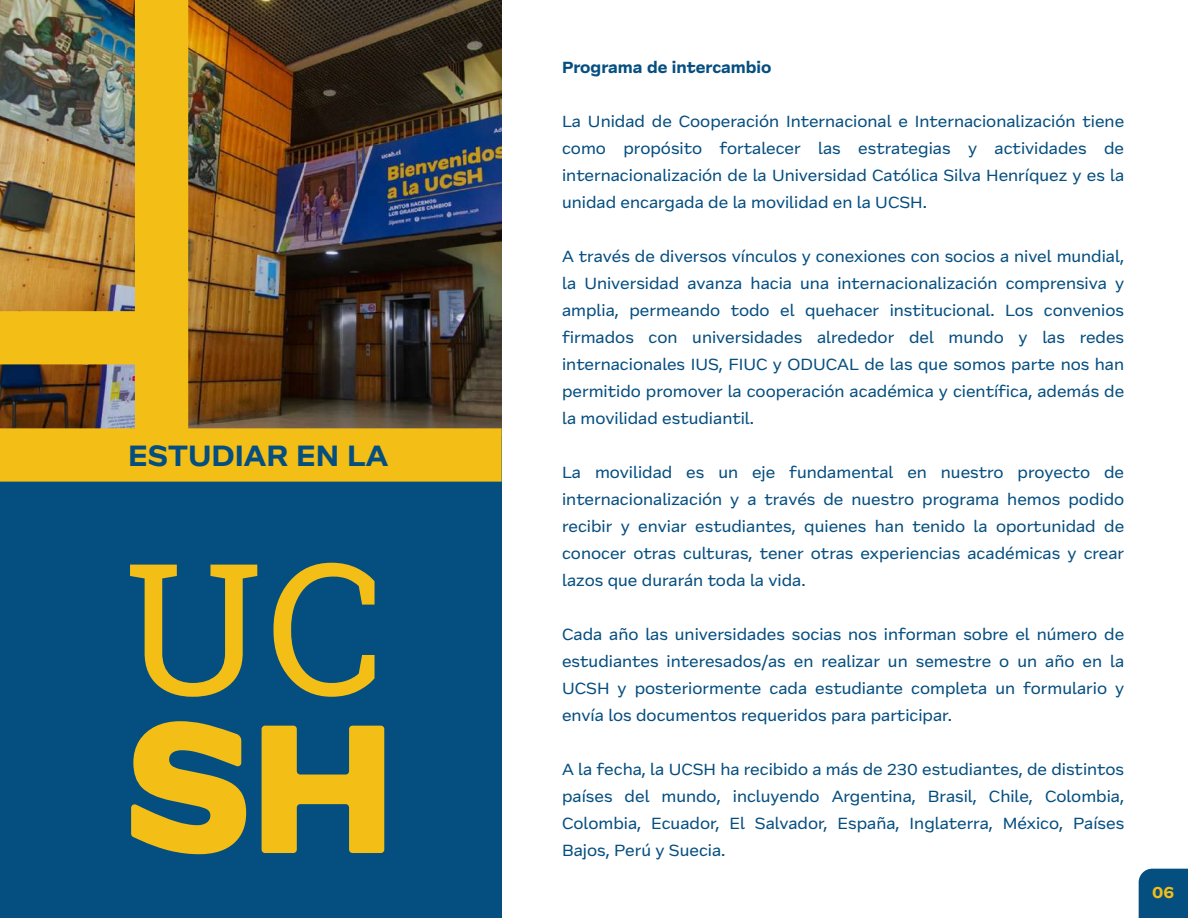
<style>
.page{position:relative;width:1188px;height:918px;background:#fff}
.page>*{position:absolute;margin:0;border:0;box-sizing:border-box;transform-origin:0 0}
.t1{font:700 30px "Frequenz";color:#054e80}
.t2{font:16.5px/27px "Frequenz";color:#054e80;text-align:justify}
.t3{font:700 16.5px "Frequenz";color:#054e80}
.t4{font:700 16.5px "Frequenz";color:#f3be16}
</style>
<div class="page">
<div style="left:0;top:0;width:502px;height:918px;background:#054e80"></div>
<img style="left:0;top:0;width:502px;height:482px">
<svg style="left:131px;top:721px;width:115px;height:133px"></svg>
<svg style="left:262px;top:726px;width:122px;height:127px"></svg>
<svg style="left:130px;top:565px;width:127px;height:132px"></svg>
<svg style="left:274px;top:563px;width:101px;height:134px"></svg>
<div style="left:1139px;top:869px;width:49px;height:49px;background:#054e80"></div>
<h1 class="t1" style="left:128px;top:433px;width:261px">ESTUDIAR EN LA</h1>
<p class="t3" style="left:562px;top:55px;width:211px">Programa de intercambio</p>
<p class="t2" style="left:562px;top:108px;width:564px">La Unidad de Cooperación Internacional e Internacionalización tiene como propósito fortalecer las estrategias y actividades de internacionalización de la Universidad Católica Silva Henríquez y es la unidad encargada de la movilidad en la UCSH.</p>
<p class="t2" style="left:562px;top:243px;width:564px">A través de diversos vínculos y conexiones con socios a nivel mundial, la Universidad avanza hacia una internacionalización comprensiva y amplia, permeando todo el quehacer institucional. Los convenios firmados con universidades alrededor del mundo y las redes internacionales IUS, FIUC y ODUCAL de las que somos parte nos han permitido promover la cooperación académica y científica, además de la movilidad estudiantil.</p>
<p class="t2" style="left:562px;top:459px;width:564px">La movilidad es un eje fundamental en nuestro proyecto de internacionalización y a través de nuestro programa hemos podido recibir y enviar estudiantes, quienes han tenido la oportunidad de conocer otras culturas, tener otras experiencias académicas y crear lazos que durarán toda la vida.</p>
<p class="t2" style="left:562px;top:620px;width:564px">Cada año las universidades socias nos informan sobre el número de estudiantes interesados/as en realizar un semestre o un año en la UCSH y posteriormente cada estudiante completa un formulario y envía los documentos requeridos para participar.</p>
<p class="t2" style="left:562px;top:755px;width:564px">A la fecha, la UCSH ha recibido a más de 230 estudiantes, de distintos países del mundo, incluyendo Argentina, Brasil, Chile, Colombia, Colombia, Ecuador, El Salvador, España, Inglaterra, México, Países Bajos, Perú y Suecia.</p>
<p class="t4" style="left:1152px;top:880px;width:24px">06</p>
</div>
